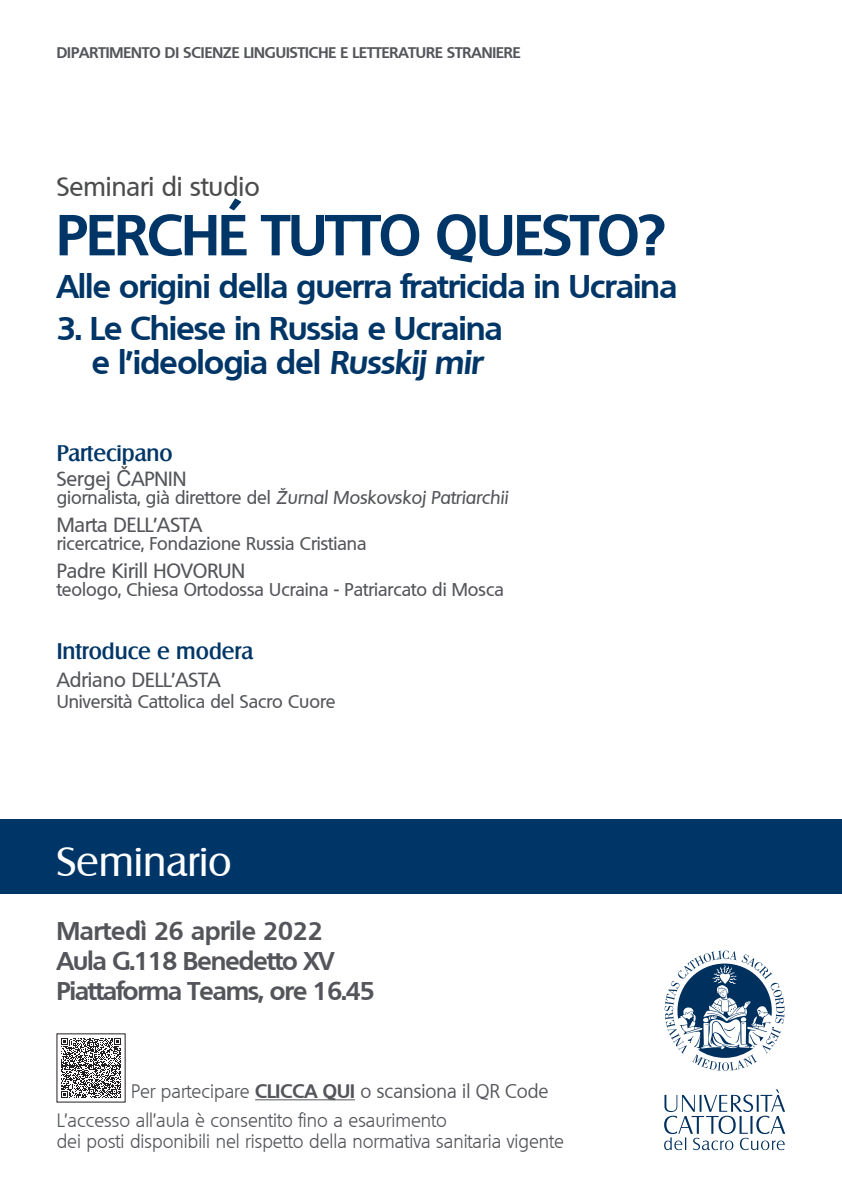
<style>
.page{position:relative;width:842px;height:1191px;background:#fff}
.page>*{position:absolute;margin:0;border:0;box-sizing:border-box;transform-origin:0 0}
.Titolo{font:700 56px "Quebec";letter-spacing:-.015em;color:#003667}
.Evento{font:40px "Salzburg";color:#fff}
.Sottotitolo{font:700 32px "Quebec";letter-spacing:-.015em;color:#003667}
.Sopratitolo{font:500 26px "Quebec";color:#4b4c4d}
.Aula-ora{font:700 25px "Quebec";letter-spacing:-.03em;color:#54555a}
.Data{font:700 25px "Quebec";color:#54555a}
.Titolo_3{font:500 22px "Salzburg";color:#003667}
.professore{font:500 20px "Quebec";color:#54555a}
.info{font:300 19px "Quebec";color:#54555a}
.info-2{font:19px "Quebec";color:#54555a}
.professore-2{font:500 18px "Quebec";color:#54555a}
.Fac-Dip{font:700 15px "Quebec";color:#54555a}
.s1{font-style:italic}
.s2{font-family:"Arial";font-weight:400;font-size:22px}
.s3{font-family:"Arial";font-weight:400;font-style:italic}
.s4{font-weight:300}
.s5{font-weight:700}
</style>
<div class="page">
<div style="left:0;top:819px;width:842px;height:75px;background:#003667"></div>
<svg style="left:665px;top:950px;width:119px;height:121px"></svg>
<svg style="left:664px;top:1089px;width:121px;height:61px"></svg>
<hr style="left:255px;top:1099px;width:100px;height:1px;background:#54555a">
<svg style="left:61px;top:1038px;width:60px;height:60px"></svg>
<p class="Fac-Dip" style="left:57px;top:43px;width:465px">DIPARTIMENTO DI SCIENZE LINGUISTICHE E LETTERATURE STRANIERE</p>
<p class="Sopratitolo" style="left:57px;top:170px;width:204px">Seminari di studio</p>
<p class="Titolo" style="left:57px;top:198px;width:611px">PERCHÉ TUTTO QUESTO?</p>
<p class="Sottotitolo" style="left:57px;top:265px;width:622px">Alle origini della guerra fratricida in Ucraina</p>
<p class="Sottotitolo" style="left:57px;top:308px;width:448px">3. Le Chiese in Russia e Ucraina</p>
<p class="Sottotitolo" style="left:92px;top:342px;width:392px">e l’ideologia del <span class="s1">Russkij mir</span></p>
<p class="Titolo_3" style="left:57px;top:439px;width:118px">Partecipano</p>
<p class="professore" style="left:57px;top:466px;width:131px">Sergej <span class="s2">Č</span>APNIN</p>
<p class="professore-2" style="left:57px;top:486px;width:453px">giornalista, già direttore del <span class="s3">Ž</span><span class="s1">urnal Moskovskoj Patriarchii</span></p>
<p class="professore" style="left:57px;top:512px;width:147px">Marta DELL’ASTA</p>
<p class="professore-2" style="left:57px;top:532px;width:311px">ricercatrice, Fondazione Russia Cristiana</p>
<p class="professore" style="left:57px;top:558px;width:190px">Padre Kirill HOVORUN</p>
<p class="professore-2" style="left:57px;top:578px;width:449px">teologo, Chiesa Ortodossa Ucraina - Patriarcato di Mosca</p>
<p class="Titolo_3" style="left:57px;top:638px;width:198px">Introduce e modera</p>
<p class="professore" style="left:57px;top:667px;width:165px">Adriano DELL’ASTA</p>
<p class="professore-2" style="left:57px;top:690px;width:280px">Università Cattolica del Sacro Cuore</p>
<p class="Evento" style="left:57px;top:837px;width:177px">Seminario</p>
<p class="Data" style="left:57px;top:914px;width:267px">Martedì 26 aprile 2022</p>
<p class="Aula-ora" style="left:57px;top:944px;width:279px">Aula G.118 Benedetto XV</p>
<p class="Aula-ora" style="left:57px;top:974px;width:320px">Piattaforma Teams, ore 16.45</p>
<p class="info-2" style="left:131px;top:1078px;width:419px"><span class="s4">Per partecipare</span> <span class="s5">CLICCA QUI</span> o scansiona il QR Code</p>
<p class="info" style="left:57px;top:1108px;width:392px">L’accesso all’aula è consentito fino a esaurimento</p>
<p class="info" style="left:57px;top:1129px;width:509px">dei posti disponibili nel rispetto della normativa sanitaria vigente</p>
</div>
